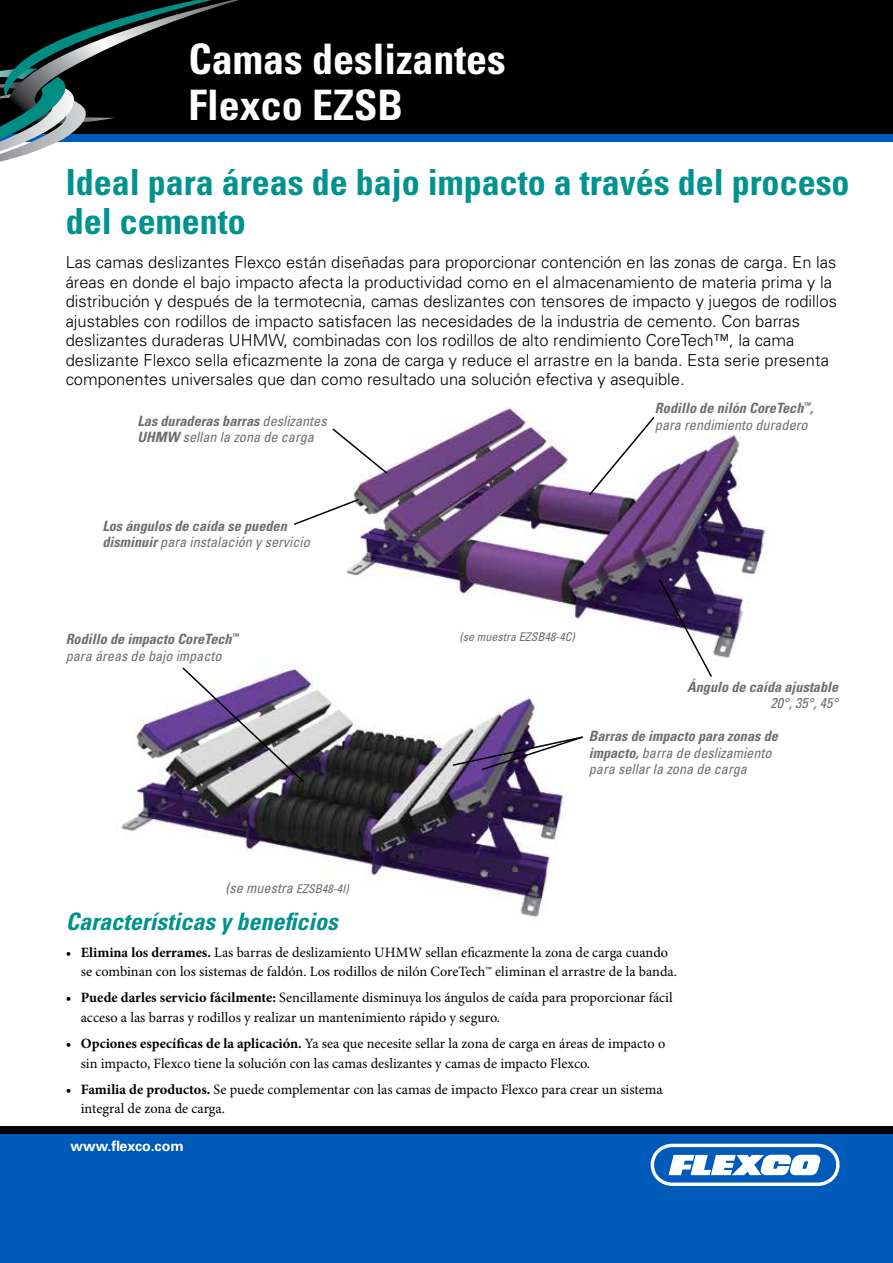
<style>
.page{position:relative;width:893px;height:1263px;background:#fff}
.page>*{position:absolute;margin:0;border:0;box-sizing:border-box;transform-origin:0 0}
.t1{font:700 condensed 42px/45.8px "Univers LT Std";color:#fff}
.t2{font:700 condensed 36px/39px "Univers LT Std";color:#00928f}
.t3{font:italic 700 condensed 24px "Univers LT Std";color:#00928f}
.t4{font:300 16.5px/19.5px "Univers LT Std";color:#000}
.t5{font:14.25px/19.5px "Minion Pro";color:#000}
.t6{font:italic 700 condensed 14.25px/16.5px "Univers LT Std";color:#6d6e71}
.t7{font:italic condensed 14.25px/16.5px "Univers LT Std";color:#6d6e71}
.t8{font:700 14.25px "Univers LT Std";color:#fff}
.t9{font:italic condensed 12px "Univers LT Std";color:#6d6e71}
.s1{font-weight:700}
.s2{font-weight:400}
.s3{font-size:12px}
</style>
<div class="page">
<img style="left:121px;top:665px;width:443px;height:252px">
<img style="left:346px;top:407px;width:426px;height:251px">
<svg style="left:587px;top:415px;width:69px;height:82px"></svg>
<svg style="left:332px;top:427px;width:57px;height:48px"></svg>
<svg style="left:657px;top:577px;width:56px;height:100px"></svg>
<svg style="left:294px;top:497px;width:67px;height:29px"></svg>
<svg style="left:181px;top:666px;width:125px;height:118px"></svg>
<svg style="left:451px;top:735px;width:132px;height:36px"></svg>
<div style="left:0;top:0;width:893px;height:136px;background:#000"></div>
<div style="left:0;top:135px;width:893px;height:7px;background:#005aba"></div>
<svg style="left:0;top:0;width:239px;height:162px"></svg>
<div style="left:0;top:1133px;width:893px;height:130px;background:#005aba"></div>
<div style="left:0;top:1127px;width:893px;height:7px;background:#000"></div>
<svg style="left:651px;top:1144px;width:188px;height:42px"></svg>
<h1 class="t1" style="left:188px;top:36px;width:319px">Camas deslizantes<br>Flexco EZSB</h1>
<h2 class="t2" style="left:66px;top:163px;width:785px">Ideal para áreas de bajo impacto a través del proceso del cemento</h2>
<p class="t4" style="left:66px;top:253px;width:773px">Las camas deslizantes Flexco están diseñadas para proporcionar contención en las zonas de carga. En las áreas en donde el bajo impacto afecta la productividad como en el almacenamiento de materia prima y la distribución y después de la termotecnia, camas deslizantes con tensores de impacto y juegos de rodillos ajustables con rodillos de impacto satisfacen las necesidades de la industria de cemento. Con barras deslizantes duraderas UHMW, combinadas con los rodillos de alto rendimiento CoreTech™, la cama deslizante Flexco sella eficazmente la zona de carga y reduce el arrastre en la banda. Esta serie presenta componentes universales que dan como resultado una solución efectiva y asequible.</p>
<p class="t7" style="left:138px;top:412px;width:191px"><span class="s1">Las duraderas barras</span> deslizantes<br><span class="s1">UHMW</span> sellan la zona de carga</p>
<p class="t6" style="left:102px;top:517px;width:209px">Los ángulos de caída se pueden disminuir <span class="s2">para instalación y servicio</span></p>
<p class="t6" style="left:66px;top:631px;width:174px">Rodillo de impacto CoreTech<sup>™ </sup><span class="s2">para áreas de bajo impacto</span></p>
<p class="t6" style="left:655px;top:400px;width:160px">Rodillo de nilón CoreTech<sup>™</sup>, <span class="s2">para rendimiento duradero</span></p>
<p class="t9" style="left:460px;top:629px;width:117px">(se muestra EZSB48-4C)</p>
<p class="t6" style="left:687px;top:678px;width:153px">Ángulo de caída ajustable</p>
<p class="t7" style="left:771px;top:695px;width:69px">20°, 35°, 45°</p>
<p class="t7" style="left:589px;top:728px;width:191px"><span class="s1">Barras de impacto para zonas de impacto,</span> barra de deslizamiento para sellar la zona de carga</p>
<p class="t7" style="left:226px;top:879px;width:125px">(se muestra <span class="s3">EZSB48-4I)</span></p>
<h3 class="t3" style="left:66px;top:907px;width:273px">Características y beneficios</h3>
<p class="t5" style="left:81px;top:943px;width:598px;text-indent:-15px">• <span class="s1">Elimina los derrames.</span> Las barras de deslizamiento UHMW sellan eficazmente la zona de carga cuando se combinan con los sistemas de faldón. Los rodillos de nilón CoreTech™ eliminan el arrastre de la banda.</p>
<p class="t5" style="left:81px;top:988px;width:593px;text-indent:-15px"><span class="s1">• Puede darles servicio fácilmente:</span> Sencillamente disminuya los ángulos de caída para proporcionar fácil acceso a las barras y rodillos y realizar un mantenimiento rápido y seguro.</p>
<p class="t5" style="left:81px;top:1034px;width:586px;text-indent:-15px"><span class="s1">• Opciones específicas de la aplicación.</span> Ya sea que necesite sellar la zona de carga en áreas de impacto o sin impacto, Flexco tiene la solución con las camas deslizantes y camas de impacto Flexco.</p>
<p class="t5" style="left:81px;top:1080px;width:583px;text-indent:-15px"><span class="s1">• Familia de productos.</span> Se puede complementar con las camas de impacto Flexco para crear un sistema integral de zona de carga.</p>
<p class="t8" style="left:71px;top:1137px;width:115px">www.flexco.com</p>
</div>
